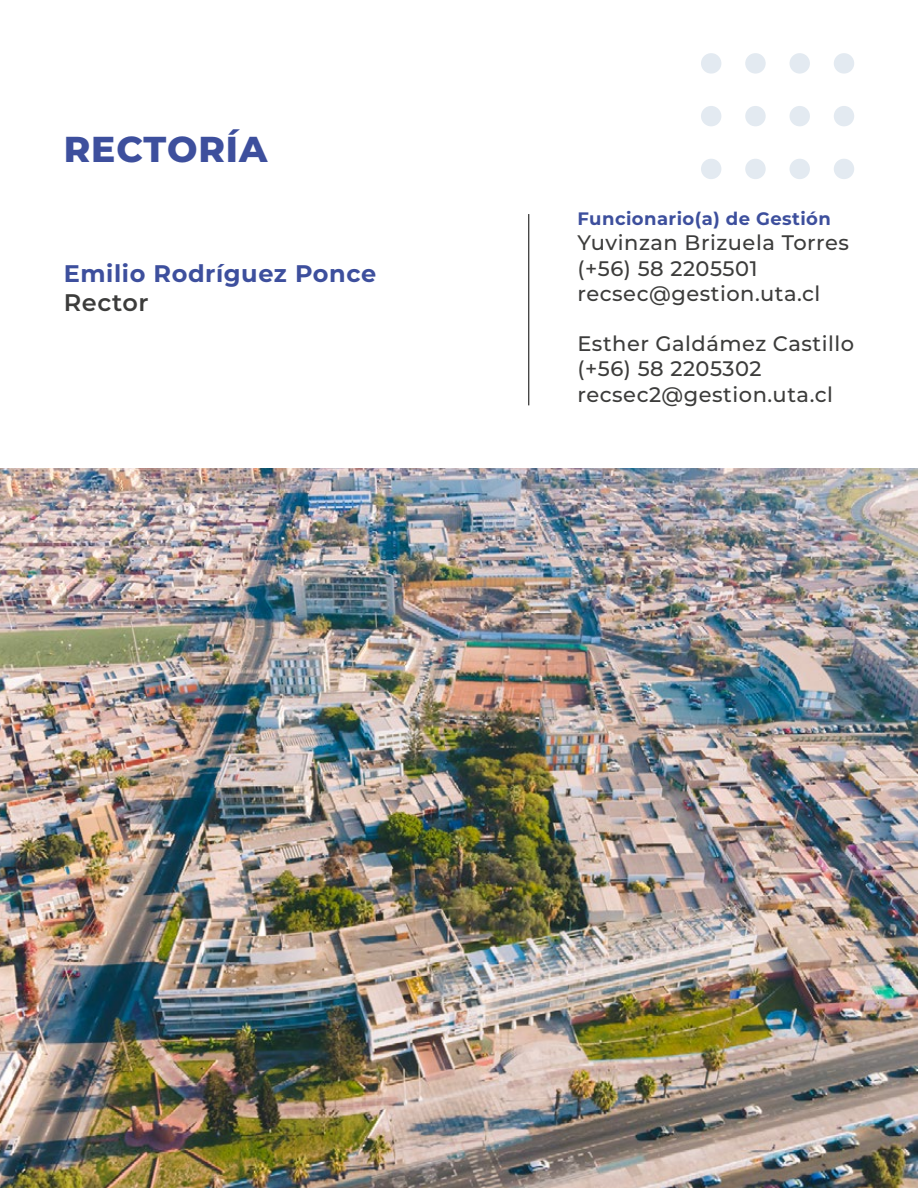
<style>
.page{position:relative;width:918px;height:1188px;background:#fff}
.page>*{position:absolute;margin:0;border:0;box-sizing:border-box;transform-origin:0 0}
.t1{font:800 36px "Montserrat";letter-spacing:.025em;color:#3d4f9d}
.t2{font:700 24px "Montserrat";letter-spacing:.025em;color:#3d4f9d}
.t3{font:600 24px "Montserrat";letter-spacing:.025em;color:#3c3c3b}
.t4{font:500 21px/25.2px "Montserrat";letter-spacing:.025em;color:#3c3c3b}
.t5{font:700 18px "Montserrat";letter-spacing:.025em;color:#3d4f9d}
</style>
<div class="page">
<img style="left:0;top:468px;width:918px;height:720px">
<hr style="left:528px;top:214px;width:1px;height:191px;background:#000">
<div style="left:834px;top:159px;width:20px;height:20px;background:#e3eaf1;border-radius:50%"></div>
<div style="left:790px;top:159px;width:20px;height:20px;background:#e3eaf1;border-radius:50%"></div>
<div style="left:745px;top:159px;width:21px;height:20px;background:#e3eaf1;border-radius:50%"></div>
<div style="left:701px;top:159px;width:20px;height:20px;background:#e3eaf1;border-radius:50%"></div>
<div style="left:834px;top:106px;width:20px;height:20px;background:#e3eaf1;border-radius:50%"></div>
<div style="left:790px;top:106px;width:20px;height:20px;background:#e3eaf1;border-radius:50%"></div>
<div style="left:745px;top:106px;width:21px;height:20px;background:#e3eaf1;border-radius:50%"></div>
<div style="left:701px;top:106px;width:20px;height:20px;background:#e3eaf1;border-radius:50%"></div>
<div style="left:834px;top:53px;width:20px;height:21px;background:#e3eaf1;border-radius:50%"></div>
<div style="left:790px;top:53px;width:20px;height:21px;background:#e3eaf1;border-radius:50%"></div>
<div style="left:745px;top:53px;width:21px;height:21px;background:#e3eaf1;border-radius:50%"></div>
<div style="left:701px;top:53px;width:20px;height:21px;background:#e3eaf1;border-radius:50%"></div>
<h1 class="t1" style="left:64px;top:123px;width:205px">RECTORÍA</h1>
<p class="t2" style="left:64px;top:256px;width:314px">Emilio Rodríguez Ponce</p>
<p class="t3" style="left:64px;top:285px;width:86px">Rector</p>
<p class="t5" style="left:578px;top:206px;width:255px">Funcionario(a) de Gestión</p>
<p class="t4" style="left:578px;top:229px;width:273px">Yuvinzan Brizuela Torres (+56) 58 2205501 recsec@gestion.uta.cl</p>
<p class="t4" style="left:578px;top:330px;width:278px">Esther Galdámez Castillo (+56) 58 2205302 recsec2@gestion.uta.cl</p>
</div>
